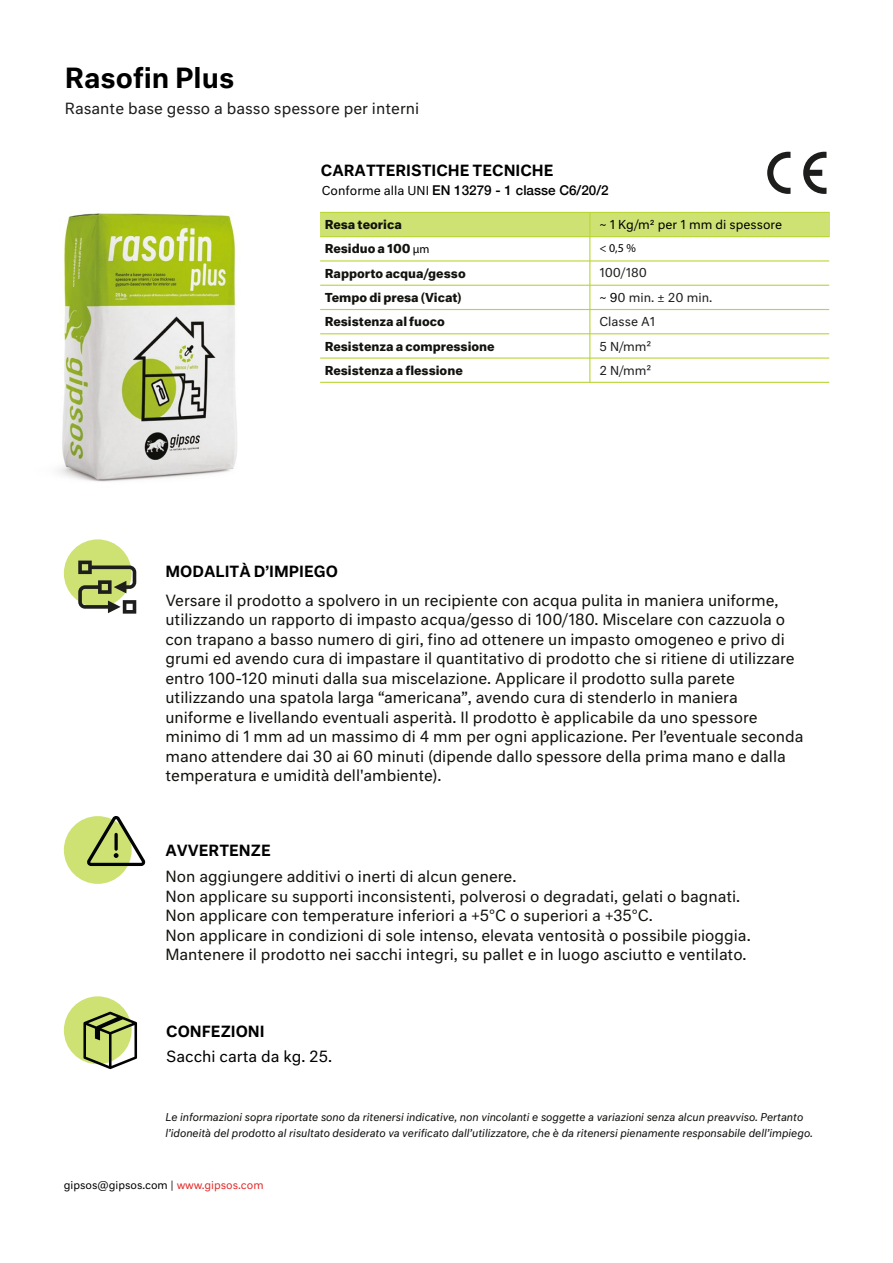
<style>
.page{position:relative;width:893px;height:1263px;background:#fff}
.page>*{position:absolute;margin:0;border:0;box-sizing:border-box;transform-origin:0 0}
.t1{font:500 27px "Neutral Std";color:#000}
.t2{font:15px/19.5px "Neutral Std";color:#12120e}
.t3{font:500 15px "Neutral Std";color:#000}
.t4{font:15px "Neutral Std";color:#1d1d1c}
.t5{font:15px "Neutral Std";color:#000}
.t6{font:500 13.5px "Helvetica Neue";color:#000}
.t7{font:700 12px "Neutral Std";color:#12120e}
.t8{font:12px "Neutral Std";color:#1e1e1c}
.t9{font:12px "Neutral Std";color:#000}
.t10{font:12px "Myriad Pro";color:#000}
.t11{font:italic 10.5px/16.5px "Neutral Std";color:#11110f}
.t12{font:10.5px "Neutral Std";color:#000}
.s1{font-family:"Neutral Std";font-weight:400;font-size:12px}
.s2{font-family:"Myriad Pro";color:#000}
.s3{color:#000}
.s4{color:#e32c2b}
</style>
<div class="page">
<div style="left:320px;top:212px;width:509px;height:25px;background:#cde273"></div>
<div style="left:64px;top:539px;width:68px;height:68px;background:#cde273;border-radius:50%"></div>
<svg style="left:78px;top:560px;width:58px;height:54px"></svg>
<div style="left:64px;top:816px;width:68px;height:68px;background:#cde273;border-radius:50%"></div>
<div style="left:64px;top:996px;width:68px;height:68px;background:#cde273;border-radius:50%"></div>
<svg style="left:83px;top:1012px;width:54px;height:57px"></svg>
<svg style="left:87px;top:816px;width:58px;height:50px"></svg>
<img style="left:58px;top:213px;width:179px;height:269px">
<hr style="left:589px;top:212px;width:1px;height:170px;background:#b8d637">
<hr style="left:320px;top:236px;width:509px;height:1px;background:#b8d637">
<hr style="left:320px;top:260px;width:509px;height:1px;background:#b8d637">
<hr style="left:320px;top:285px;width:509px;height:1px;background:#b8d637">
<hr style="left:320px;top:309px;width:509px;height:1px;background:#b8d637">
<hr style="left:320px;top:333px;width:509px;height:1px;background:#b8d637">
<hr style="left:320px;top:357px;width:509px;height:2px;background:#b8d637">
<hr style="left:320px;top:382px;width:509px;height:1px;background:#b8d637">
<hr style="left:320px;top:212px;width:509px;height:1px;background:#b8d637">
<svg style="left:767px;top:152px;width:23px;height:42px"></svg>
<svg style="left:803px;top:152px;width:23px;height:42px"></svg>
<h1 class="t1" style="left:65px;top:60px;width:171px">Rasofin Plus</h1>
<p class="t4" style="left:65px;top:99px;width:356px">Rasante base gesso a basso spessore per interni</p>
<p class="t3" style="left:321px;top:161px;width:234px">CARATTERISTICHE TECNICHE</p>
<p class="t6" style="left:322px;top:180px;width:288px"><span class="s1">Conforme alla UNI</span> EN 13279 - 1 classe C6/20/2</p>
<p class="t7" style="left:325px;top:217px;width:79px">Resa teorica</p>
<p class="t9" style="left:599px;top:217px;width:184px">~ 1 Kg/m2 per 1 mm di spessore</p>
<p class="t7" style="left:325px;top:241px;width:106px">Residuo a 100 <span class="s2">μm</span></p>
<p class="t10" style="left:599px;top:241px;width:38px">&lt; 0,5 %</p>
<p class="t8" style="left:599px;top:265px;width:49px">100/180</p>
<p class="t7" style="left:325px;top:265px;width:143px">Rapporto acqua/gesso</p>
<p class="t7" style="left:325px;top:289px;width:138px">Tempo di presa (Vicat)</p>
<p class="t7" style="left:325px;top:338px;width:171px">Resistenza a compressione</p>
<p class="t8" style="left:599px;top:289px;width:115px"><span class="s3">~ 9</span>0 min. ± 20 min.</p>
<p class="t7" style="left:325px;top:314px;width:122px">Resistenza al fuoco</p>
<p class="t8" style="left:599px;top:314px;width:57px">Classe A1</p>
<p class="t8" style="left:599px;top:338px;width:54px">5 N/mm²</p>
<p class="t7" style="left:325px;top:362px;width:140px">Resistenza a flessione</p>
<p class="t8" style="left:599px;top:362px;width:53px">2 N/mm²</p>
<p class="t3" style="left:165px;top:561px;width:174px">MODALITÀ D’IMPIEGO</p>
<p class="t2" style="left:165px;top:590px;width:639px">Versare il prodotto a spolvero in un recipiente con acqua pulita in maniera uniforme, utilizzando un rapporto di impasto acqua/gesso di 100/180. Miscelare con cazzuola o con trapano a basso numero di giri, fino ad ottenere un impasto omogeneo e privo di grumi ed avendo cura di impastare il quantitativo di prodotto che si ritiene di utilizzare entro 100-120 minuti dalla sua miscelazione. Applicare il prodotto sulla parete utilizzando una spatola larga “americana”, avendo cura di stenderlo in maniera uniforme e livellando eventuali asperità. Il prodotto è applicabile da uno spessore minimo di 1 mm ad un massimo di 4 mm per ogni applicazione. Per l’eventuale seconda mano attendere dai 30 ai 60 minuti (dipende dallo spessore della prima mano e dalla temperatura e umidità dell'ambiente).</p>
<p class="t3" style="left:165px;top:840px;width:107px">AVVERTENZE</p>
<p class="t2" style="left:165px;top:866px;width:587px">Non aggiungere additivi o inerti di alcun genere.<br>Non applicare su supporti inconsistenti, polverosi o degradati, gelati o bagnati.<br>Non applicare con temperature inferiori a +5°C o superiori a +35°C.<br>Non applicare in condizioni di sole intenso, elevata ventosità o possibile pioggia.<br>Mantenere il prodotto nei sacchi integri, su pallet e in luogo asciutto e ventilato.</p>
<p class="t3" style="left:166px;top:1021px;width:100px">CONFEZIONI</p>
<p class="t5" style="left:166px;top:1046px;width:167px">Sacchi carta da kg. 25.</p>
<p class="t11" style="left:165px;top:1108px;width:649px">Le informazioni sopra riportate sono da ritenersi indicative, non vincolanti e soggette a variazioni senza alcun preavviso. Pertanto l’idoneità del prodotto al risultato desiderato va verificato dall’utilizzatore, che è da ritenersi pienamente responsabile dell’impiego.</p>
<p class="t12" style="left:64px;top:1178px;width:201px">gipsos@gipsos.com | <span class="s4">www.gipsos.com</span></p>
</div>
